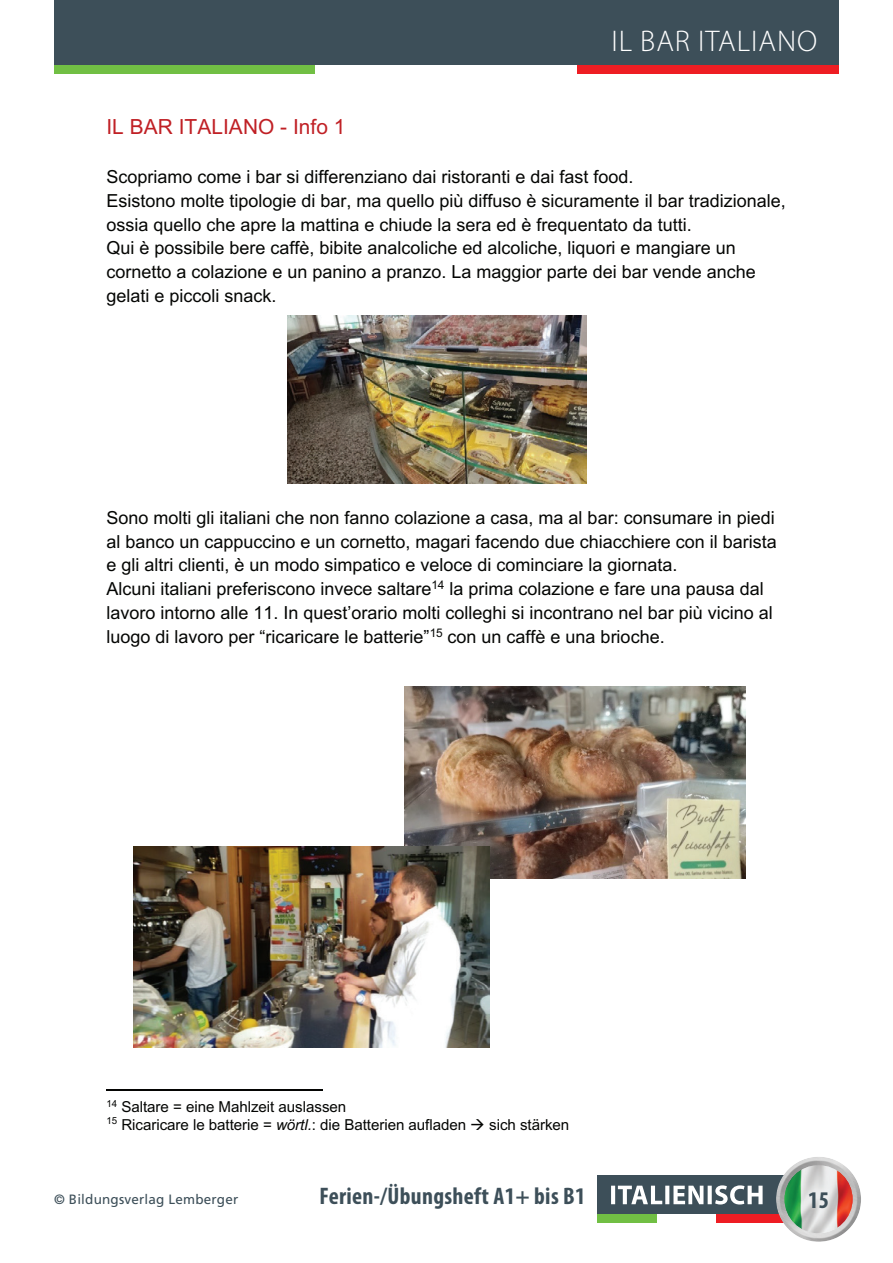
<style>
.page{position:relative;width:893px;height:1263px;background:#fff}
.page>*{position:absolute;margin:0;border:0;box-sizing:border-box;transform-origin:0 0}
.t1{font:300 30px "Myriad Pro";letter-spacing:.035em;color:#fff}
.t2{font:700 condensed 24px "Myriad Pro";letter-spacing:.015em;color:#3d4f59}
.t3{font:20.85px "Arial";letter-spacing:.005em;color:#c02025}
.t4{font:18px/23.9px "Arial";color:#040503}
.t5{font:15.15px/17.2px "Arial";letter-spacing:-.005em;color:#040503}
.t6{font:13.5px "Frutiger LT Std";letter-spacing:.015em;color:#3d4f59}
.s1{font-style:italic}
</style>
<div class="page">
<div style="left:54px;top:0;width:785px;height:65px;background:#3d4f59"></div>
<div style="left:54px;top:65px;width:262px;height:8px;background:#71bf44"></div>
<div style="left:577px;top:65px;width:262px;height:8px;background:#ee1d23"></div>
<div style="left:597px;top:1176px;width:200px;height:38px;background:#3d4f59"></div>
<div style="left:597px;top:1214px;width:60px;height:8px;background:#71bf44"></div>
<div style="left:716px;top:1214px;width:81px;height:8px;background:#ee1d23"></div>
<div style="left:775px;top:1155px;width:89px;height:82px;background:#fff;opacity:.75"></div>
<div style="left:775px;top:1161px;width:89px;height:81px;background:#231f20;opacity:.25"></div>
<svg style="left:611px;top:1185px;width:152px;height:19px"></svg>
<hr style="left:106px;top:1090px;width:216px;height:1px;background:#040503">
<img style="left:287px;top:315px;width:300px;height:169px">
<img style="left:404px;top:686px;width:341px;height:192px">
<img style="left:134px;top:846px;width:356px;height:201px">
<h1 class="t1" style="left:611px;top:25px;width:207px">IL BAR ITALIANO</h1>
<p class="t3" style="left:106px;top:113px;width:241px">IL BAR ITALIANO - Info 1</p>
<p class="t4" style="left:106px;top:164px;width:681px">Scopriamo come i bar si differenziano dai ristoranti e dai fast food.<br>Esistono molte tipologie di bar, ma quello più diffuso è sicuramente il bar tradizionale, ossia quello che apre la mattina e chiude la sera ed è frequentato da tutti.<br>Qui è possibile bere caffè, bibite analcoliche ed alcoliche, liquori e mangiare un cornetto a colazione e un panino a pranzo. La maggior parte dei bar vende anche gelati e piccoli snack.</p>
<p class="t4" style="left:106px;top:505px;width:672px">Sono molti gli italiani che non fanno colazione a casa, ma al bar: consumare in piedi al banco un cappuccino e un cornetto, magari facendo due chiacchiere con il barista e gli altri clienti, è un modo simpatico e veloce di cominciare la giornata.<br>Alcuni italiani preferiscono invece saltare<sup>14</sup> la prima colazione e fare una pausa dal lavoro intorno alle 11. In quest’orario molti colleghi si incontrano nel bar più vicino al luogo di lavoro per “ricaricare le batterie”<sup>15</sup> con un caffè e una brioche.</p>
<p class="t5" style="left:106px;top:1098px;width:464px"><sup>14</sup> Saltare = eine Mahlzeit auslassen<br><sup>15</sup> Ricaricare le batterie = <span class="s1">wörtl.</span>: die Batterien aufladen → sich stärken</p>
<p class="t6" style="left:54px;top:1191px;width:186px">© Bildungsverlag Lemberger</p>
<h2 class="t2" style="left:319px;top:1183px;width:267px">Ferien-/Übungsheft A1+ bis B1</h2>
<h2 class="t2" style="left:808px;top:1187px;width:22px">15</h2>
</div>
